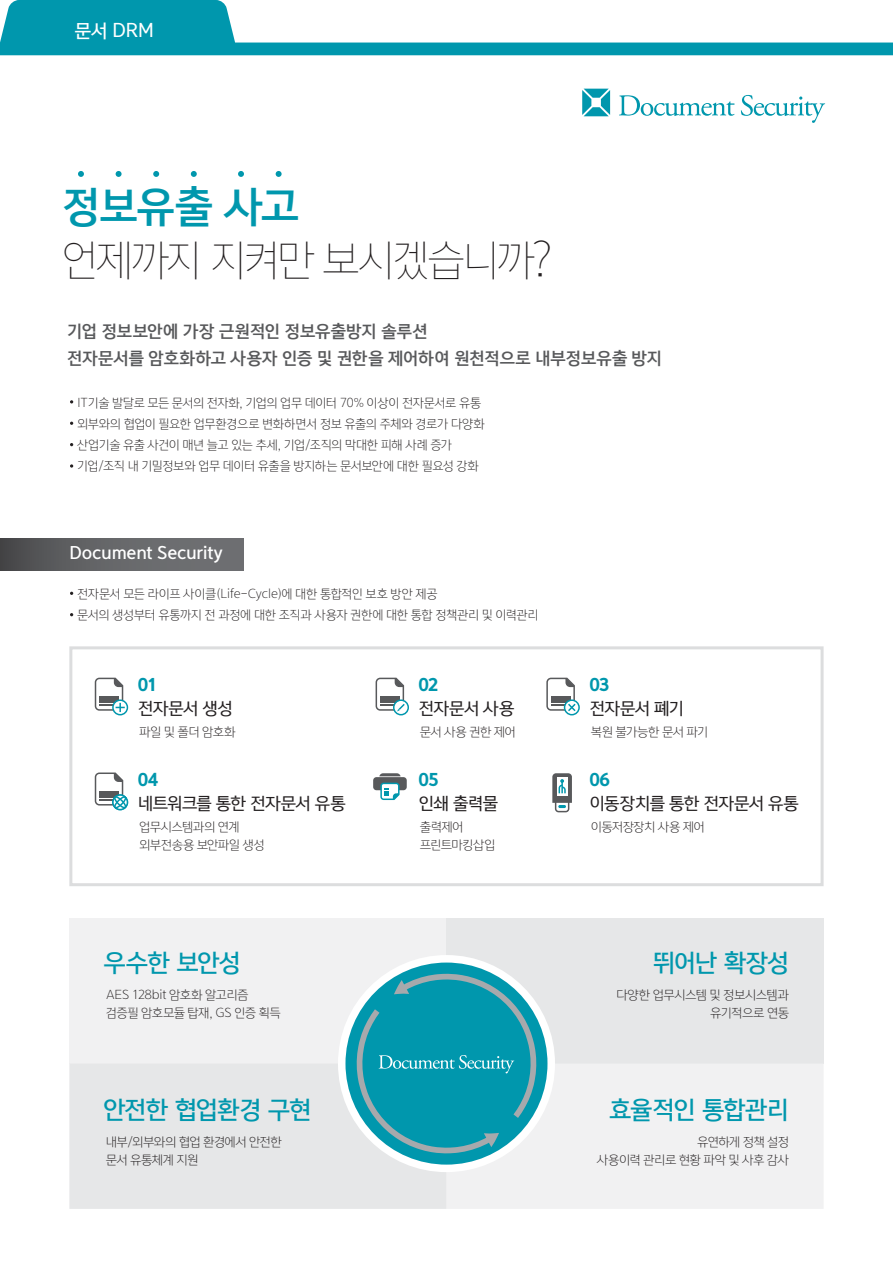
<style>
.page{position:relative;width:893px;height:1276px;background:#fff}
.page>*{position:absolute;margin:0;border:0;box-sizing:border-box;transform-origin:0 0}
.t1{font:40.8px "Yoon Gothic Pro 715";letter-spacing:-.005em;color:#231f20}
.t2{font:40.8px "Yoon Gothic Pro 775";letter-spacing:-.02em;color:#0097ad}
.t3{font:24px "Yoon Gothic Pro 765";letter-spacing:-.025em;color:#0097ad}
.t4{font:18px "Yoon Gothic Pro 765";color:#fff}
.t5{font:16.5px/27px "Yoon Gothic Pro 775";letter-spacing:-.01em;color:#58595b}
.t6{font:16.5px "Yoon Gothic Pro 755";letter-spacing:-.02em;color:#231f20}
.t7{font:16.5px "Yoon Gothic Pro 775";letter-spacing:-.005em;color:#fff}
.t8{font:16.5px "Yoon Gothic Pro 795";letter-spacing:-.025em;color:#0097ad}
.t9{font:12px/18px "Yoon Gothic Pro 725";letter-spacing:.005em;color:#231f20}
</style>
<div class="page">
<svg style="left:0;top:0;width:893px;height:55px"></svg>
<div style="left:69px;top:646px;width:755px;height:240px;border:3px solid #dcddde"></div>
<svg style="left:582px;top:89px;width:28px;height:27px"></svg>
<svg style="left:619px;top:95px;width:116px;height:21px"></svg>
<svg style="left:741px;top:95px;width:84px;height:28px"></svg>
<div style="left:0;top:538px;width:243px;height:32px;background:linear-gradient(to right,#4f5052,#76777a)"></div>
<div style="left:564px;top:699px;width:16px;height:16px;border:2px solid #0097ad;border-radius:50%"></div>
<svg style="left:546px;top:677px;width:31px;height:36px"></svg>
<div style="left:393px;top:699px;width:16px;height:16px;border:2px solid #0097ad;border-radius:50%"></div>
<svg style="left:375px;top:677px;width:31px;height:34px"></svg>
<div style="left:112px;top:699px;width:16px;height:16px;border:2px solid #0097ad;border-radius:50%"></div>
<svg style="left:94px;top:677px;width:31px;height:35px"></svg>
<div style="left:112px;top:794px;width:16px;height:16px;border:2px solid #0097ad;border-radius:50%"></div>
<svg style="left:94px;top:772px;width:33px;height:37px"></svg>
<div style="left:373px;top:777px;width:34px;height:13px;background:#58595b;border-radius:3px"></div>
<svg style="left:379px;top:773px;width:22px;height:3px"></svg>
<svg style="left:380px;top:782px;width:22px;height:19px"></svg>
<div style="left:69px;top:918px;width:377px;height:145px;background:#f1f1f2"></div>
<div style="left:446px;top:918px;width:378px;height:145px;background:#e6e7e8"></div>
<div style="left:446px;top:1063px;width:378px;height:145px;background:#f1f1f2"></div>
<div style="left:69px;top:1063px;width:377px;height:145px;background:#e6e7e8"></div>
<svg style="left:342px;top:959px;width:209px;height:209px;background:#38adbe"></svg>
<div style="left:338px;top:955px;width:217px;height:217px;border:8px solid #fff;border-radius:50%"></div>
<svg style="left:357px;top:973px;width:179px;height:180px;background:#29a2b4"></svg>
<svg style="left:78px;top:171px;width:6px;height:6px"></svg>
<svg style="left:116px;top:171px;width:6px;height:6px"></svg>
<svg style="left:191px;top:171px;width:6px;height:6px"></svg>
<svg style="left:153px;top:171px;width:6px;height:6px"></svg>
<svg style="left:238px;top:171px;width:6px;height:6px"></svg>
<svg style="left:276px;top:171px;width:6px;height:6px"></svg>
<svg style="left:552px;top:773px;width:20px;height:39px"></svg>
<h3 class="t4" style="left:75px;top:19px;width:81px">문서 DRM</h3>
<h1 class="t2" style="left:62px;top:179px;width:238px">정보유출 사고</h1>
<h1 class="t1" style="left:62px;top:235px;width:491px">언제까지 지켜만 보시겠습니까?</h1>
<h3 class="t5" style="left:67px;top:318px;width:597px">기업 정보보안에 가장 근원적인 정보유출방지 솔루션<br>전자문서를 암호화하고 사용자 인증 및 권한을 제어하여 원천적으로 내부정보유출 방지</h3>
<p class="t9" style="left:77px;top:392px;width:409px;line-height:21px">IT기술 발달로 모든 문서의 전자화, 기업의 업무 데이터 70% 이상이 전자문서로 유통 외부와의 협업이 필요한 업무환경으로 변화하면서 정보 유출의 주체와 경로가 다양화 산업기술 유출 사건이 매년 늘고 있는 추세, 기업/조직의 막대한 피해 사례 증가 기업/조직 내 기밀정보와 업무 데이터 유출을 방지하는 문서보안에 대한 필요성 강화</p>
<h3 class="t7" style="left:69px;top:542px;width:155px">Document Security</h3>
<p class="t9" style="left:77px;top:583px;width:463px;line-height:21px">전자문서 모든 라이프 사이클(Life-Cycle)에 대한 통합적인 보호 방안 제공<br>문서의 생성부터 유통까지 전 과정에 대한 조직과 사용자 권한에 대한 통합 정책관리 및 이력관리</p>
<h3 class="t8" style="left:138px;top:672px;width:21px">01</h3>
<h3 class="t8" style="left:419px;top:672px;width:21px">02</h3>
<h3 class="t8" style="left:590px;top:672px;width:21px">03</h3>
<h3 class="t6" style="left:138px;top:697px;width:96px">전자문서 생성</h3>
<h3 class="t6" style="left:419px;top:697px;width:97px">전자문서 사용</h3>
<h3 class="t6" style="left:590px;top:697px;width:96px">전자문서 폐기</h3>
<p class="t9" style="left:139px;top:723px;width:98px">파일 및 폴더 암호화</p>
<p class="t9" style="left:420px;top:723px;width:97px">문서 사용 권한 제어</p>
<p class="t9" style="left:591px;top:723px;width:119px">복원 불가능한 문서 파기</p>
<h3 class="t8" style="left:138px;top:767px;width:21px">04</h3>
<h3 class="t8" style="left:419px;top:767px;width:21px">05</h3>
<h3 class="t8" style="left:590px;top:767px;width:21px">06</h3>
<h3 class="t6" style="left:138px;top:792px;width:209px">네트워크를 통한 전자문서 유통</h3>
<h3 class="t6" style="left:419px;top:792px;width:81px">인쇄 출력물</h3>
<h3 class="t6" style="left:590px;top:792px;width:211px">이동장치를 통한 전자문서 유통</h3>
<p class="t9" style="left:139px;top:818px;width:127px">업무시스템과의 연계 외부전송용 보안파일 생성</p>
<p class="t9" style="left:420px;top:818px;width:77px">출력제어 프린트마킹삽입</p>
<p class="t9" style="left:591px;top:818px;width:115px">이동저장장치 사용 제어</p>
<h2 class="t3" style="left:104px;top:946px;width:138px">우수한 보안성</h2>
<p class="t9" style="left:106px;top:985px;width:176px">AES 128bit 암호화 알고리즘 검증필 암호모듈 탑재, GS 인증 획득</p>
<h2 class="t3" style="left:653px;top:946px;width:138px">뛰어난 확장성</h2>
<p class="t9" style="left:617px;top:985px;width:174px;text-align:right">다양한 업무시스템 및 정보시스템과 유기적으로 연동</p>
<h2 class="t3" style="left:104px;top:1093px;width:209px">안전한 협업환경 구현</h2>
<p class="t9" style="left:106px;top:1132px;width:177px">내부/외부와의 협업 환경에서 안전한 문서 유통체계 지원</p>
<h2 class="t3" style="left:610px;top:1093px;width:181px">효율적인 통합관리</h2>
<p class="t9" style="left:597px;top:1132px;width:193px;text-align:right">유연하게 정책 설정<br>사용이력 관리로 현황 파악 및 사후 감사</p>
</div>
